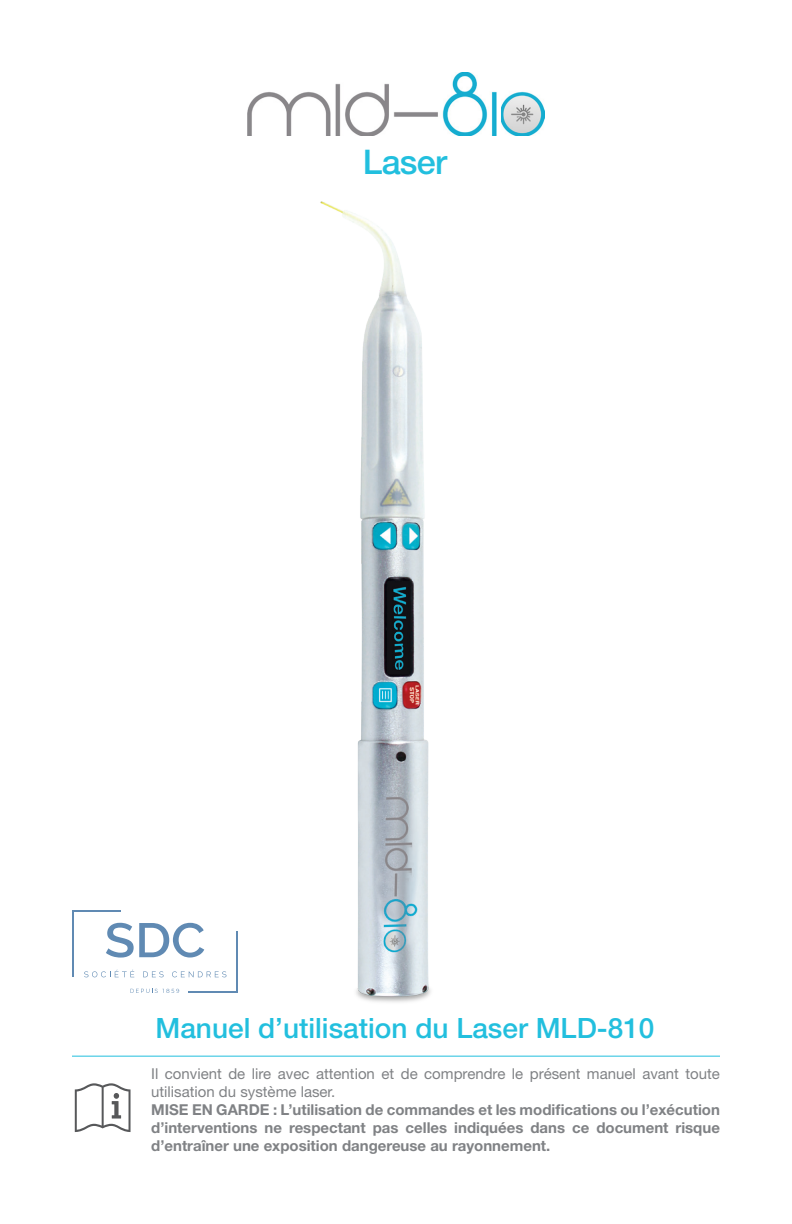
<style>
.page{position:relative;width:792px;height:1224px;background:#fff}
.page>*{position:absolute;margin:0;border:0;box-sizing:border-box;transform-origin:0 0}
.TOC_Sub{font:500 34px "Helvetica Neue";letter-spacing:-.02em;color:#22bfde}
.TOC_Sub-2{font:500 28px "Helvetica Neue";color:#22bfde}
.t1{font:700 15px/18px "Helvetica Neue";color:#808285;text-align:justify}
.t2{font:15px/18px "Helvetica Neue";color:#808285}
</style>
<div class="page">
<hr style="left:72px;top:1056px;width:648px;height:1px;background:#22bfde">
<img style="left:320px;top:201px;width:111px;height:801px">
<svg style="left:75px;top:1083px;width:56px;height:49px"></svg>
<img style="left:248px;top:72px;width:296px;height:64px">
<svg style="left:106px;top:923px;width:98px;height:35px"></svg>
<svg style="left:84px;top:970px;width:50px;height:7px"></svg>
<svg style="left:143px;top:971px;width:21px;height:6px"></svg>
<svg style="left:172px;top:971px;width:54px;height:6px"></svg>
<svg style="left:130px;top:989px;width:49px;height:4px"></svg>
<hr style="left:72px;top:910px;width:1px;height:67px;background:#608ab3">
<hr style="left:72px;top:910px;width:49px;height:2px;background:#608ab3">
<hr style="left:237px;top:931px;width:1px;height:62px;background:#608ab3">
<hr style="left:189px;top:991px;width:49px;height:2px;background:#608ab3">
<p class="TOC_Sub" style="left:363px;top:142px;width:86px">Laser</p>
<p class="TOC_Sub-2" style="left:156px;top:1011px;width:500px">Manuel d’utilisation du Laser MLD-810</p>
<p class="t2" style="left:151px;top:1064px;width:570px">Il convient de lire avec attention et de comprendre le présent manuel avant toute utilisation du système laser.</p>
<p class="t1" style="left:151px;top:1100px;width:570px">MISE EN GARDE : L’utilisation de commandes et les modifications ou l’exécution d’interventions ne respectant pas celles indiquées dans ce document risque d’entraîner une exposition dangereuse au rayonnement.</p>
</div>
